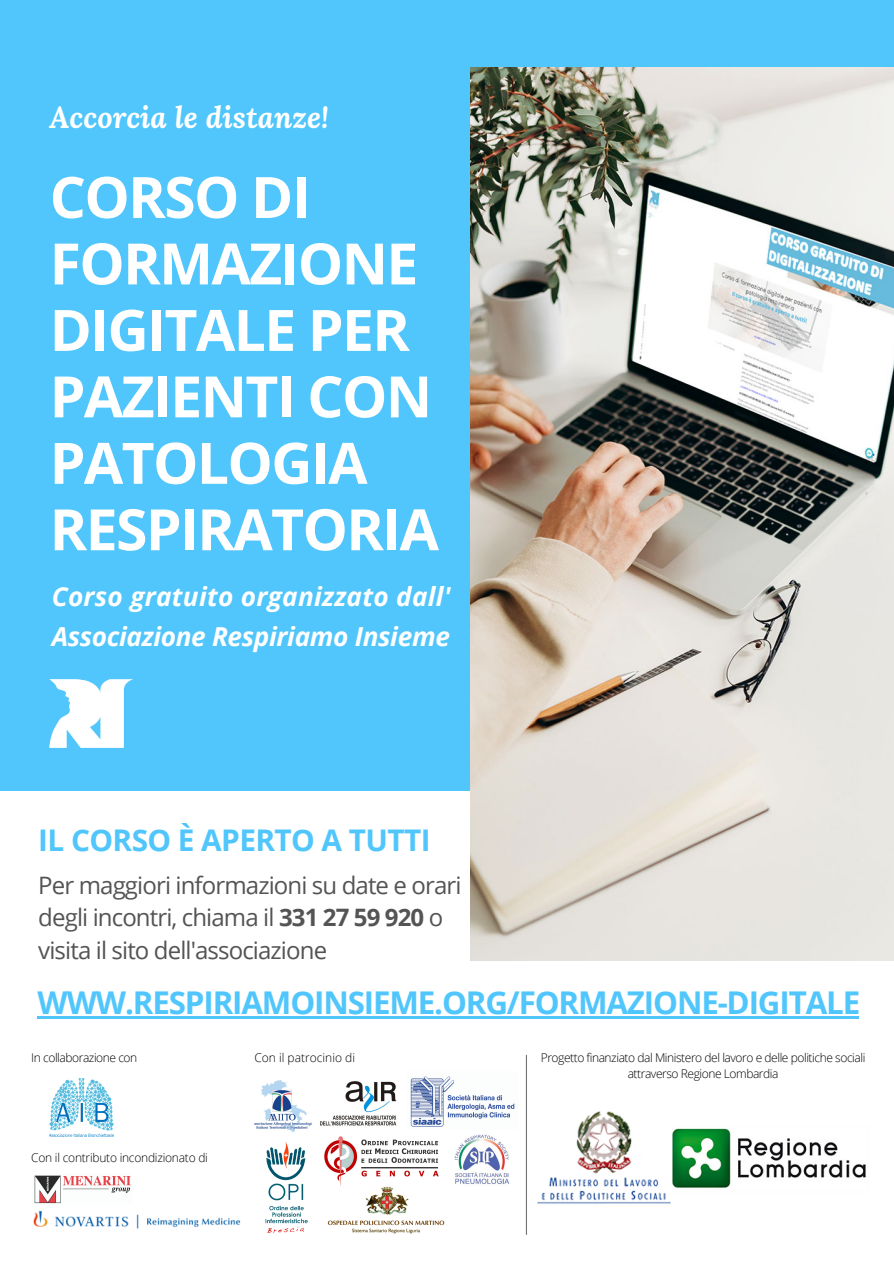
<style>
.page{position:relative;width:894px;height:1264px;background:#fff}
.page>*{position:absolute;margin:0;border:0;box-sizing:border-box;transform-origin:0 0}
.t1{font:700 57.15px/66.4px "Open Sans";letter-spacing:-.03em;color:#fff}
.t2{font:700 31.35px "Open Sans";letter-spacing:-.035em;color:#50c6fc}
.t3{font:700 29.85px "Open Sans";letter-spacing:-.02em;color:#50c6fc}
.t4{font:italic 700 29.85px "Lora";color:#fff}
.t5{font:italic 700 26.1px "Open Sans";letter-spacing:.01em;color:#fff}
.t6{font:italic 700 26.1px "Open Sans";letter-spacing:-.01em;color:#fff}
.t7{font:24px/32.7px "Open Sans";letter-spacing:-.035em;color:#545454}
.t8{font:300 12px/16px "Open Sans";letter-spacing:-.035em;color:#000;text-align:center}
.t9{font:300 12px "Open Sans";color:#000}
.s1{font-weight:700}
</style>
<div class="page">
<div style="left:0;top:0;width:893px;height:1263px;background:#50c6fc"></div>
<div style="left:0;top:791px;width:893px;height:472px;background:#fff"></div>
<img style="left:50px;top:679px;width:83px;height:69px">
<hr style="left:38px;top:1016px;width:820px;height:2px;background:#50c6fc">
<img style="left:470px;top:67px;width:423px;height:893px">
<img style="left:50px;top:1078px;width:64px;height:58px">
<hr style="left:525px;top:1055px;width:2px;height:179px;background:#737373">
<img style="left:674px;top:1128px;width:192px;height:60px">
<img style="left:537px;top:1111px;width:137px;height:93px">
<img style="left:320px;top:1081px;width:77px;height:45px">
<img style="left:410px;top:1076px;width:105px;height:51px">
<img style="left:454px;top:1134px;width:56px;height:51px">
<img style="left:254px;top:1080px;width:58px;height:52px">
<img style="left:265px;top:1142px;width:43px;height:91px">
<img style="left:324px;top:1136px;width:114px;height:50px">
<img style="left:34px;top:1175px;width:97px;height:29px">
<img style="left:33px;top:1210px;width:207px;height:19px">
<img style="left:327px;top:1186px;width:117px;height:47px">
<p class="t4" style="left:50px;top:97px;width:280px">Accorcia le distanze!</p>
<p class="t1" style="left:50px;top:162px;width:391px">CORSO DI<br>FORMAZIONE<br>DIGITALE PER<br>PAZIENTI CON<br>PATOLOGIA<br>RESPIRATORIA</p>
<p class="t5" style="left:52px;top:578px;width:400px">Corso gratuito organizzato dall'</p>
<p class="t6" style="left:52px;top:617px;width:399px">Associazione Respiriamo Insieme</p>
<p class="t3" style="left:38px;top:818px;width:394px">IL CORSO È APERTO A TUTTI</p>
<p class="t7" style="left:38px;top:867px;width:424px">Per maggiori informazioni su date e orari degli incontri, chiama il <span class="s1">331 27 59 920</span> o visita il sito dell'associazione</p>
<p class="t2" style="left:38px;top:980px;width:823px">WWW.RESPIRIAMOINSIEME.ORG/FORMAZIONE-DIGITALE</p>
<p class="t8" style="left:31px;top:1049px;width:108px">In collaborazione con</p>
<p class="t9" style="left:254px;top:1049px;width:102px">Con il patrocinio di</p>
<p class="t8" style="left:540px;top:1049px;width:326px">Progetto finanziato dal Ministero del lavoro e delle politiche sociali attraverso Regione Lombardia</p>
<p class="t8" style="left:31px;top:1148px;width:178px">Con il contributo incondizionato di</p>
</div>
